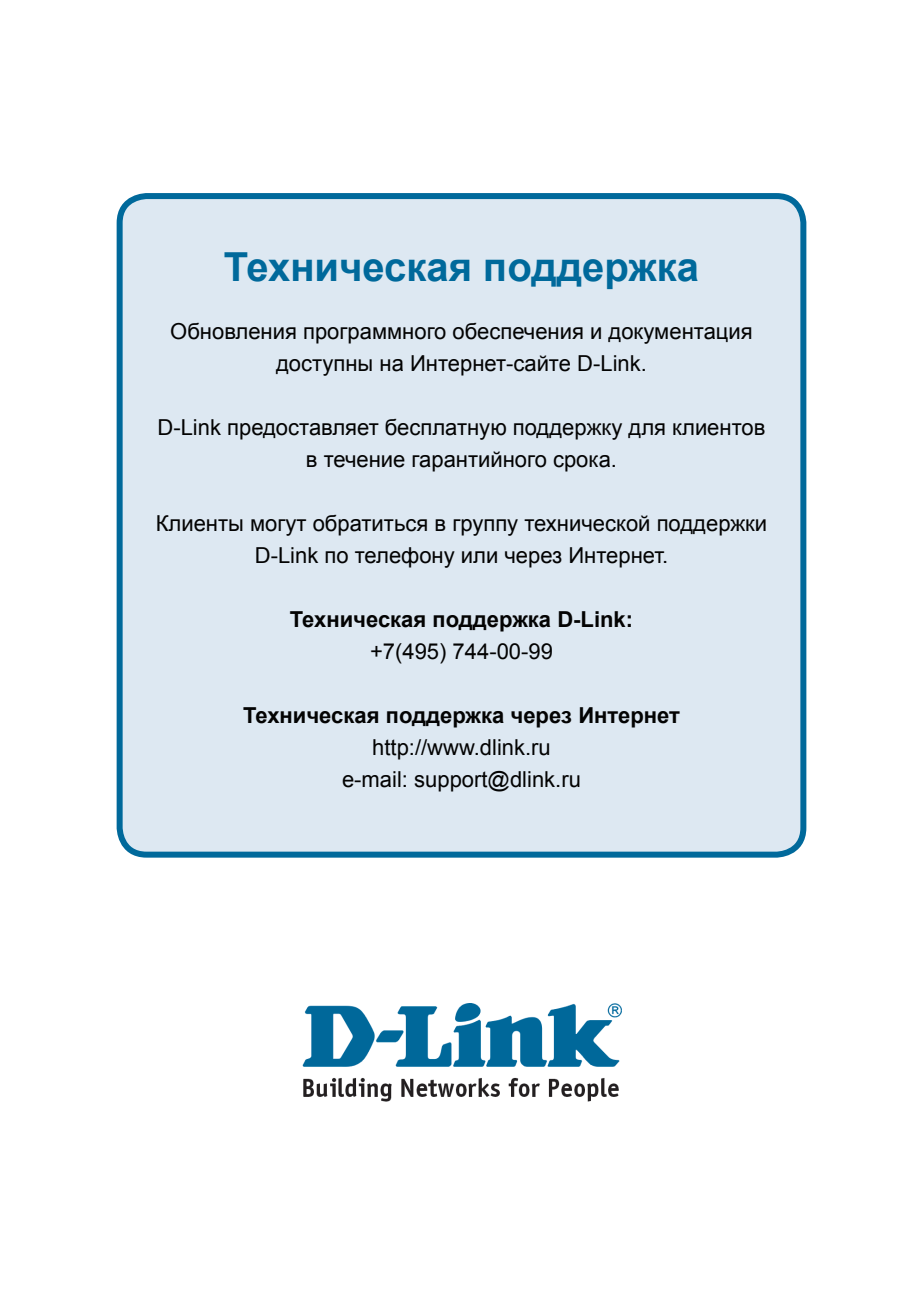
<style>
.page{position:relative;width:922px;height:1297px;background:#fff}
.page>*{position:absolute;margin:0;border:0;box-sizing:border-box;transform-origin:0 0}
.t1{font:700 40px "Arial";color:#00699b}
.t2{font:22px/32px "Arial";color:#030303;text-align:center}
.t3{font:700 22px "Arial";color:#030303}
</style>
<div class="page">
<img style="left:302px;top:1003px;width:319px;height:99px">
<div style="left:120px;top:196px;width:683px;height:659px;background:#dde8f2;border-radius:27px"></div>
<div style="left:117px;top:193px;width:689px;height:665px;border:6px solid #00699b;border-radius:27px"></div>
<h1 class="t1" style="left:224px;top:240px;width:476px">Техническая поддержка</h1>
<p class="t2" style="left:170px;top:316px;width:584px">Обновления программного обеспечения и документация доступны на Интернет-сайте D-Link.</p>
<p class="t2" style="left:157px;top:412px;width:609px">D-Link предоставляет бесплатную поддержку для клиентов в течение гарантийного срока.</p>
<p class="t2" style="left:156px;top:508px;width:613px">Клиенты могут обратиться в группу технической поддержки<br>D-Link по телефону или через Интернет.</p>
<p class="t3" style="left:290px;top:605px;width:345px">Техническая поддержка D-Link:</p>
<p class="t2" style="left:370px;top:636px;width:184px">+7(495) 744-00-99</p>
<p class="t3" style="left:243px;top:701px;width:438px">Техническая поддержка через Интернет</p>
<p class="t2" style="left:342px;top:732px;width:240px">http://www.dlink.ru e-mail: support@dlink.ru</p>
</div>
